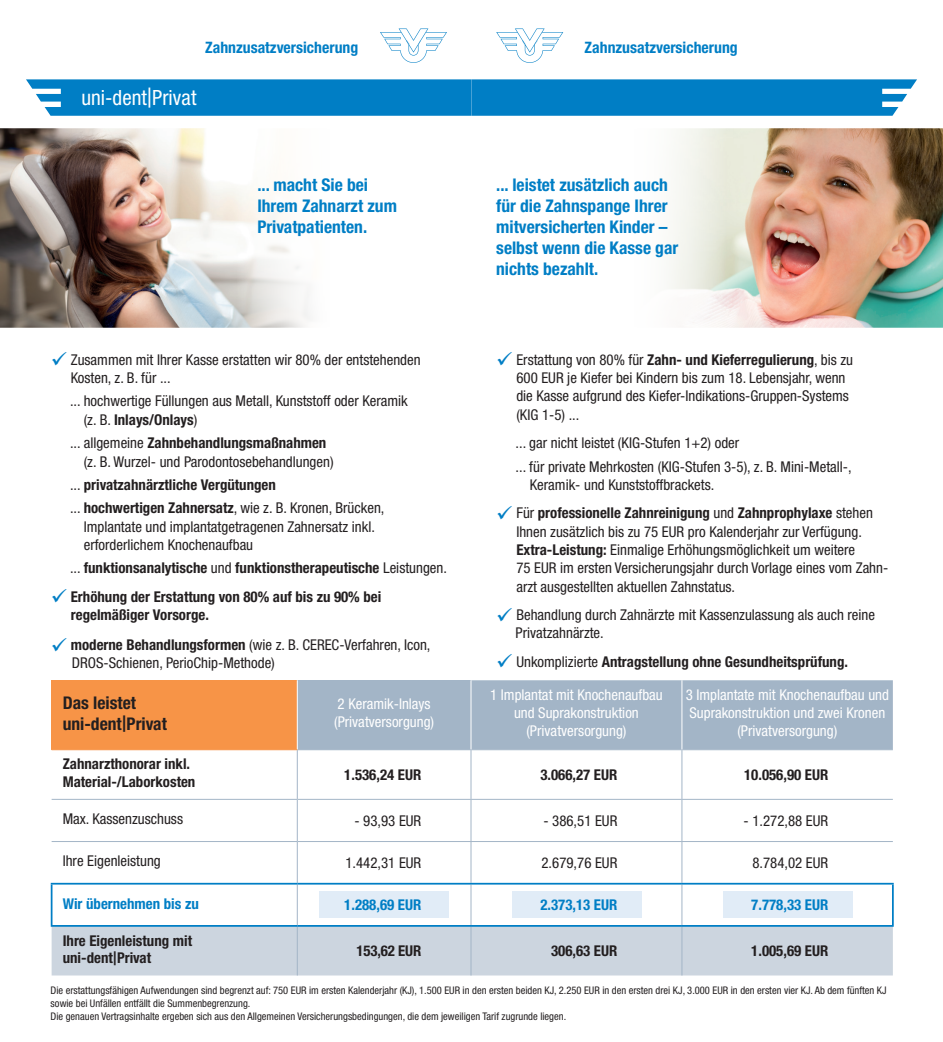
<style>
.page{position:relative;width:943px;height:1042px;background:#fff}
.page>*{position:absolute;margin:0;border:0;box-sizing:border-box;transform-origin:0 0}
.t1{font:condensed 21px "Helvetica Neue LT Std";color:#fff}
.t2{font:700 condensed 17.5px/21px "Helvetica Neue LT Std";color:#007ec5}
.t3{font:700 condensed 17.5px/21px "Helvetica Neue LT Std";color:#231f20}
.t4{font:700 condensed 15.75px "Helvetica Neue LT Std";color:#007ec5}
.t5{font:condensed 14.88px/18.4px "Helvetica Neue LT Std";color:#231f20}
.t6{font:700 condensed 14.88px/17.8px "Helvetica Neue LT Std";color:#231f20}
.t7{font:condensed 14.88px/17.8px "Helvetica Neue LT Std";color:#fff;text-align:center}
.t8{font:700 condensed 14.88px "Helvetica Neue LT Std";color:#007ec5}
.t9{font:condensed 10.5px/12.6px "Helvetica Neue LT Std";color:#231f20}
.s1{font-family:"Arial";font-stretch:normal}
.s2{color:#007ec5}
.s3{font-weight:700}
.s4{font-weight:400}
</style>
<div class="page">
<div style="left:319px;top:891px;width:129px;height:27px;background:#e1ecf7"></div>
<div style="left:512px;top:891px;width:129px;height:27px;background:#e1ecf7"></div>
<div style="left:723px;top:891px;width:129px;height:27px;background:#e1ecf7"></div>
<svg style="left:496px;top:29px;width:67px;height:34px"></svg>
<svg style="left:380px;top:29px;width:67px;height:34px"></svg>
<img style="left:0;top:129px;width:310px;height:198px">
<img style="left:669px;top:129px;width:274px;height:198px">
<div style="left:52px;top:680px;width:245px;height:70px;background:#f79447"></div>
<div style="left:297px;top:680px;width:174px;height:70px;background:#a3b5c7"></div>
<div style="left:471px;top:680px;width:421px;height:69px;background:#a3b5c7"></div>
<svg style="left:52px;top:750px;width:840px;height:133px"></svg>
<div style="left:52px;top:927px;width:840px;height:48px;background:#ccd5df"></div>
<hr style="left:297px;top:750px;width:1px;height:49px;background:#a3b5c7">
<hr style="left:297px;top:800px;width:1px;height:41px;background:#a3b5c7">
<hr style="left:297px;top:842px;width:1px;height:41px;background:#a3b5c7">
<hr style="left:297px;top:884px;width:1px;height:41px;background:#a3b5c7">
<hr style="left:297px;top:927px;width:1px;height:48px;background:#a3b5c7">
<hr style="left:471px;top:749px;width:211px;height:1px;background:#a3b5c7">
<hr style="left:682px;top:749px;width:210px;height:1px;background:#a3b5c7">
<hr style="left:297px;top:680px;width:1px;height:69px;background:#fff">
<hr style="left:470px;top:680px;width:1px;height:69px;background:#fff">
<hr style="left:681px;top:680px;width:1px;height:69px;background:#fff">
<hr style="left:470px;top:750px;width:1px;height:49px;background:#a3b5c7">
<hr style="left:681px;top:750px;width:1px;height:49px;background:#a3b5c7">
<hr style="left:470px;top:800px;width:1px;height:41px;background:#a3b5c7">
<hr style="left:681px;top:800px;width:1px;height:41px;background:#a3b5c7">
<hr style="left:470px;top:842px;width:1px;height:41px;background:#a3b5c7">
<hr style="left:681px;top:842px;width:1px;height:41px;background:#a3b5c7">
<hr style="left:470px;top:884px;width:1px;height:41px;background:#a3b5c7">
<hr style="left:681px;top:884px;width:1px;height:41px;background:#a3b5c7">
<hr style="left:470px;top:927px;width:1px;height:48px;background:#a3b5c7">
<hr style="left:681px;top:927px;width:1px;height:48px;background:#a3b5c7">
<hr style="left:52px;top:841px;width:245px;height:1px;background:#a3b5c7">
<hr style="left:297px;top:841px;width:174px;height:1px;background:#a3b5c7">
<hr style="left:471px;top:841px;width:211px;height:1px;background:#a3b5c7">
<hr style="left:682px;top:841px;width:210px;height:1px;background:#a3b5c7">
<hr style="left:52px;top:799px;width:245px;height:1px;background:#a3b5c7">
<hr style="left:297px;top:799px;width:174px;height:1px;background:#a3b5c7">
<hr style="left:471px;top:799px;width:211px;height:1px;background:#a3b5c7">
<hr style="left:682px;top:799px;width:210px;height:1px;background:#a3b5c7">
<hr style="left:51px;top:883px;width:246px;height:1px;background:#007ec5">
<hr style="left:51px;top:884px;width:1px;height:41px;background:#007ec5">
<hr style="left:297px;top:883px;width:174px;height:1px;background:#007ec5">
<hr style="left:471px;top:883px;width:211px;height:1px;background:#007ec5">
<hr style="left:682px;top:883px;width:211px;height:1px;background:#007ec5">
<hr style="left:892px;top:884px;width:1px;height:41px;background:#007ec5">
<hr style="left:51px;top:925px;width:246px;height:2px;background:#007ec5">
<hr style="left:297px;top:925px;width:174px;height:2px;background:#007ec5">
<hr style="left:471px;top:925px;width:211px;height:2px;background:#007ec5">
<hr style="left:682px;top:925px;width:211px;height:2px;background:#007ec5">
<svg style="left:26px;top:79px;width:891px;height:37px;background:#0f85c8"></svg>
<p class="t4" style="left:205px;top:38px;width:155px">Zahnzusatzversicherung</p>
<p class="t4" style="left:584px;top:38px;width:155px">Zahnzusatzversicherung</p>
<h1 class="t1" style="left:81px;top:86px;width:116px">uni-dent<span class="s1">|</span>Privat</h1>
<p class="t2" style="left:257px;top:174px;width:141px">... macht Sie bei<br>Ihrem Zahnarzt zum<br>Privatpatienten.</p>
<p class="t2" style="left:496px;top:174px;width:183px">... leistet zusätzlich auch für die Zahnspange Ihrer mitversicherten Kinder – selbst wenn die Kasse gar nichts bezahlt.</p>
<p class="t5" style="left:71px;top:350px;width:351px;text-indent:-20px"><span class="s2">✓</span> Zusammen mit Ihrer Kasse erstatten wir 80% der entstehenden<br>Kosten, z. B. für ...</p>
<p class="t5" style="left:84px;top:392px;width:326px;text-indent:-14px">... hochwertige Füllungen aus Metall, Kunststoff oder Keramik (z. B. <span class="s3">Inlays/Onlays</span>)</p>
<p class="t5" style="left:84px;top:434px;width:251px;text-indent:-14px">... allgemeine <span class="s3">Zahnbehandlungsmaßnahmen </span>(z. B. Wurzel- und Parodontosebehandlungen)</p>
<p class="t6" style="left:70px;top:473px;width:316px;line-height:23.3px"><span class="s4">...</span> privatzahnärztliche Vergütungen<br><span class="s4">...</span> hochwertigen Zahnersatz<span class="s4">, wie z. B. Kronen, Brücken,</span></p>
<p class="t5" style="left:84px;top:517px;width:293px">Implantate und implantatgetragenen Zahnersatz inkl. erforderlichem Knochenaufbau</p>
<p class="t6" style="left:70px;top:559px;width:378px"><span class="s4">...</span> funktionsanalytische <span class="s4">und</span> funktionstherapeutische <span class="s4">Leistungen.</span></p>
<p class="t6" style="left:71px;top:587px;width:312px;line-height:18.4px;text-indent:-20px"><span class="s2">✓</span> Erhöhung der Erstattung von 80% auf bis zu 90% bei regelmäßiger Vorsorge.</p>
<p class="t5" style="left:72px;top:636px;width:360px;line-height:17.8px;text-indent:-21px"><span class="s2">✓</span> <span class="s3">moderne Behandlungsformen</span> (wie z. B. CEREC-Verfahren, Icon,<br>DROS-Schienen, PerioChip-Methode)</p>
<p class="t5" style="left:516px;top:350px;width:338px;text-indent:-20px"><span class="s2">✓</span> Erstattung von 80% für <span class="s3">Zahn- und Kieferregulierung</span>, bis zu 600 EUR je Kiefer bei Kindern bis zum 18. Lebensjahr, wenn die Kasse aufgrund des Kiefer-Indikations-Gruppen-Systems (KIG 1-5) ...</p>
<p class="t5" style="left:515px;top:431px;width:337px;line-height:23.3px">... gar nicht leistet (KIG-Stufen 1+2) oder<br>... für private Mehrkosten (KIG-Stufen 3-5), z. B. Mini-Metall-,</p>
<p class="t5" style="left:530px;top:475px;width:186px">Keramik- und Kunststoffbrackets.</p>
<p class="t5" style="left:516px;top:504px;width:373px;text-indent:-20px"><span class="s2">✓</span> Für <span class="s3">professionelle Zahnreinigung</span> und <span class="s3">Zahnprophylaxe</span> stehen Ihnen zusätzlich bis zu 75 EUR pro Kalenderjahr zur Verfügung.<br><span class="s3">Extra-Leistung:</span> Einmalige Erhöhungsmöglichkeit um weitere<br>75 EUR im ersten Versicherungsjahr durch Vorlage eines vom Zahn&shy;arzt ausgestellten aktuellen Zahnstatus.</p>
<p class="t5" style="left:515px;top:605px;width:361px;text-indent:-19px"><span class="s2">✓</span> Behandlung durch Zahnärzte mit Kassenzulassung als auch reine<br>Privatzahnärzte.</p>
<p class="t6" style="left:496px;top:652px;width:353px"><span class="s2">✓</span> <span class="s4">Unkomplizierte</span> Antragstellung ohne Gesundheitsprüfung.</p>
<p class="t3" style="left:63px;top:691px;width:106px">Das leistet uni-dent<span class="s1">|</span>Privat</p>
<p class="t7" style="left:334px;top:695px;width:102px;text-align:left">2 Keramik-Inlays (Privatversorgung)</p>
<p class="t7" style="left:490px;top:686px;width:174px">1 Implantat mit Knochenaufbau und Suprakonstruktion (Privatversorgung)</p>
<p class="t7" style="left:685px;top:686px;width:205px">3 Implantate mit Knochenaufbau und<br>Suprakonstruktion und zwei Kronen (Privatversorgung)</p>
<p class="t6" style="left:63px;top:755px;width:134px">Zahnarzthonorar inkl.<br>Material-/Laborkosten</p>
<p class="t6" style="left:344px;top:765px;width:78px">1.536,24 EUR</p>
<p class="t6" style="left:540px;top:765px;width:78px">3.066,27 EUR</p>
<p class="t6" style="left:744px;top:765px;width:86px">10.056,90 EUR</p>
<p class="t5" style="left:63px;top:810px;width:122px">Max. Kassenzuschuss</p>
<p class="t5" style="left:354px;top:811px;width:68px">- 93,93 EUR</p>
<p class="t5" style="left:543px;top:811px;width:75px">- 386,51 EUR</p>
<p class="t5" style="left:743px;top:811px;width:86px">- 1.272,88 EUR</p>
<p class="t5" style="left:63px;top:852px;width:100px">Ihre Eigenleistung</p>
<p class="t5" style="left:345px;top:853px;width:77px">1.442,31 EUR</p>
<p class="t5" style="left:541px;top:853px;width:77px">2.679,76 EUR</p>
<p class="t5" style="left:752px;top:853px;width:77px">8.784,02 EUR</p>
<p class="t8" style="left:63px;top:894px;width:138px">Wir übernehmen bis zu</p>
<p class="t8" style="left:344px;top:896px;width:78px">1.288,69 EUR</p>
<p class="t8" style="left:540px;top:896px;width:78px">2.373,13 EUR</p>
<p class="t8" style="left:751px;top:896px;width:78px">7.778,33 EUR</p>
<p class="t6" style="left:63px;top:931px;width:131px">Ihre Eigenleistung mit uni-dent<span class="s1">|</span>Privat</p>
<p class="t6" style="left:356px;top:941px;width:66px">153,62 EUR</p>
<p class="t6" style="left:551px;top:941px;width:68px">306,63 EUR</p>
<p class="t6" style="left:751px;top:941px;width:78px">1.005,69 EUR</p>
<p class="t9" style="left:51px;top:984px;width:837px">Die erstattungsfähigen Aufwendungen sind begrenzt auf: 750 EUR im ersten Kalenderjahr (KJ), 1.500 EUR in den ersten beiden KJ, 2.250 EUR in den ersten drei KJ, 3.000 EUR in den ersten vier KJ. Ab dem fünften KJ sowie bei Unfällen entfällt die Summenbegrenzung.<br>Die genauen Vertragsinhalte ergeben sich aus den Allgemeinen Versicherungsbedingungen, die dem jeweiligen Tarif zugrunde liegen.</p>
</div>
